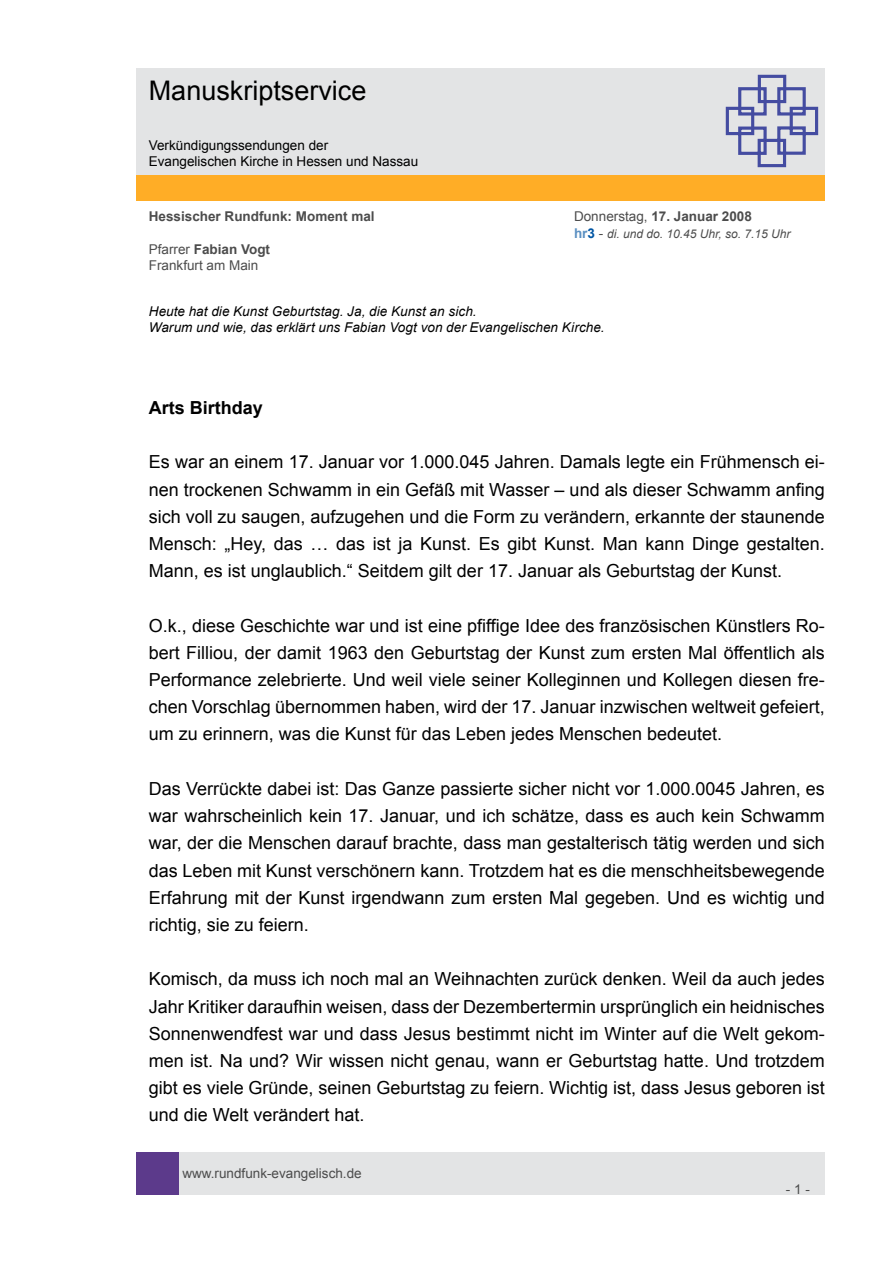
<style>
.page{position:relative;width:893px;height:1263px;background:#fff}
.page>*{position:absolute;margin:0;border:0;box-sizing:border-box;transform-origin:0 0}
.t1{font:27px "Arial";color:#000}
.t2{font:18px/27.2px "Arial";color:#000;text-align:justify}
.t3{font:700 18px "Arial";color:#000}
.t4{font:italic 13.5px/16.2px "Arial";letter-spacing:.005em;color:#000}
.t5{font:13.5px/16.2px "Arial";color:#4c4c4c}
.t6{font:13.5px/16.2px "Arial";color:#000}
.t7{font:700 13.5px "Arial";color:#4c4c4c}
.t8{font:italic 12px "Arial";color:#4c4c4c}
.s1{font-weight:400}
.s2{font-weight:700;font-style:normal;font-size:13.5px;color:#5b90c2}
.s3{font-weight:700;font-style:normal;font-size:13.5px;color:#0056a4}
.s4{font-style:normal;font-size:13.5px}
.s5{font-weight:700}
</style>
<div class="page">
<div style="left:179px;top:1152px;width:646px;height:43px;background:#e3e4e5"></div>
<div style="left:136px;top:1152px;width:43px;height:43px;background:#5c3a8b"></div>
<div style="left:136px;top:175px;width:689px;height:26px;background:#ffad26"></div>
<div style="left:136px;top:68px;width:689px;height:106px;background:#e3e4e5"></div>
<svg style="left:725px;top:74px;width:94px;height:94px"></svg>
<h1 class="t1" style="left:149px;top:73px;width:219px">Manuskriptservice</h1>
<p class="t6" style="left:149px;top:137px;width:271px">Verkündigungssendungen der<br>Evangelischen Kirche in Hessen und Nassau</p>
<p class="t7" style="left:149px;top:208px;width:227px">Hessischer Rundfunk: Moment mal</p>
<p class="t7" style="left:574px;top:208px;width:179px"><span class="s1">Donnerstag,</span> 17. Januar 2008</p>
<p class="t8" style="left:574px;top:226px;width:218px"><span class="s2">hr</span><span class="s3">3</span> <span class="s4">-</span> di. und do. 10.45 Uhr, so. 7.15 Uhr</p>
<p class="t5" style="left:149px;top:241px;width:123px">Pfarrer <span class="s5">Fabian Vogt<br></span>Frankfurt am Main</p>
<p class="t4" style="left:149px;top:303px;width:457px">Heute hat die Kunst Geburtstag. Ja, die Kunst an sich.<br>Warum und wie, das erklärt uns Fabian Vogt von der Evangelischen Kirche.</p>
<p class="t3" style="left:149px;top:396px;width:116px">Arts Birthday</p>
<p class="t2" style="left:149px;top:449px;width:678px">Es war an einem 1 7. Januar vor 1 .000.045 Jahren. Damals legte ein Frühmensch ei&shy;nen trockenen Schwamm in ein Gefäß mit Wasser – und als dieser Schwamm anfing sich voll zu saugen, aufzugehen und die Form zu verändern, erkannte der staunende Mensch: „Hey, das … das ist ja Kunst. Es gibt Kunst. Man kann Dinge gestalten.<br>Mann, es ist unglaublich.“ Seitdem gilt der 1 7. Januar als Geburtstag der Kunst.</p>
<p class="t2" style="left:149px;top:612px;width:678px">O.k., diese Geschichte war und ist eine pfiffige Idee des französischen Künstlers Ro&shy;bert Filliou, der damit 1 963 den Geburtstag der Kunst zum ersten Mal öffentlich als Performance zelebrierte. Und weil viele seiner Kolleginnen und Kollegen diesen fre&shy;chen Vorschlag übernommen haben, wird der 1 7. Januar inzwischen weltweit gefeiert, um zu erinnern, was die Kunst für das Leben jedes Menschen bedeutet.</p>
<p class="t2" style="left:149px;top:775px;width:678px">Das Verrückte dabei ist: Das Ganze passierte sicher nicht vor 1 .000.0045 Jahren, es war wahrscheinlich kein 1 7. Januar, und ich schätze, dass es auch kein Schwamm war, der die Menschen darauf brachte, dass man gestalterisch tätig werden und sich das Leben mit Kunst verschönern kann. Trotzdem hat es die menschheitsbewegende Erfahrung mit der Kunst irgendwann zum ersten Mal gegeben. Und es wichtig und richtig, sie zu feiern.</p>
<p class="t2" style="left:149px;top:966px;width:678px">Komisch, da muss ich noch mal an Weihnachten zurück denken. Weil da auch jedes Jahr Kritiker daraufhin weisen, dass der Dezembertermin ursprünglich ein heidnisches Sonnenwendfest war und dass Jesus bestimmt nicht im Winter auf die Welt gekom&shy;men ist. Na und? Wir wissen nicht genau, wann er Geburtstag hatte. Und trotzdem gibt es viele Gründe, seinen Geburtstag zu feiern. Wichtig ist, dass Jesus geboren ist und die Welt verändert hat.</p>
<p class="t5" style="left:182px;top:1165px;width:181px">www.rundfunk-evangelisch.de</p>
<p class="t5" style="left:786px;top:1181px;width:26px">- -</p>
</div>
